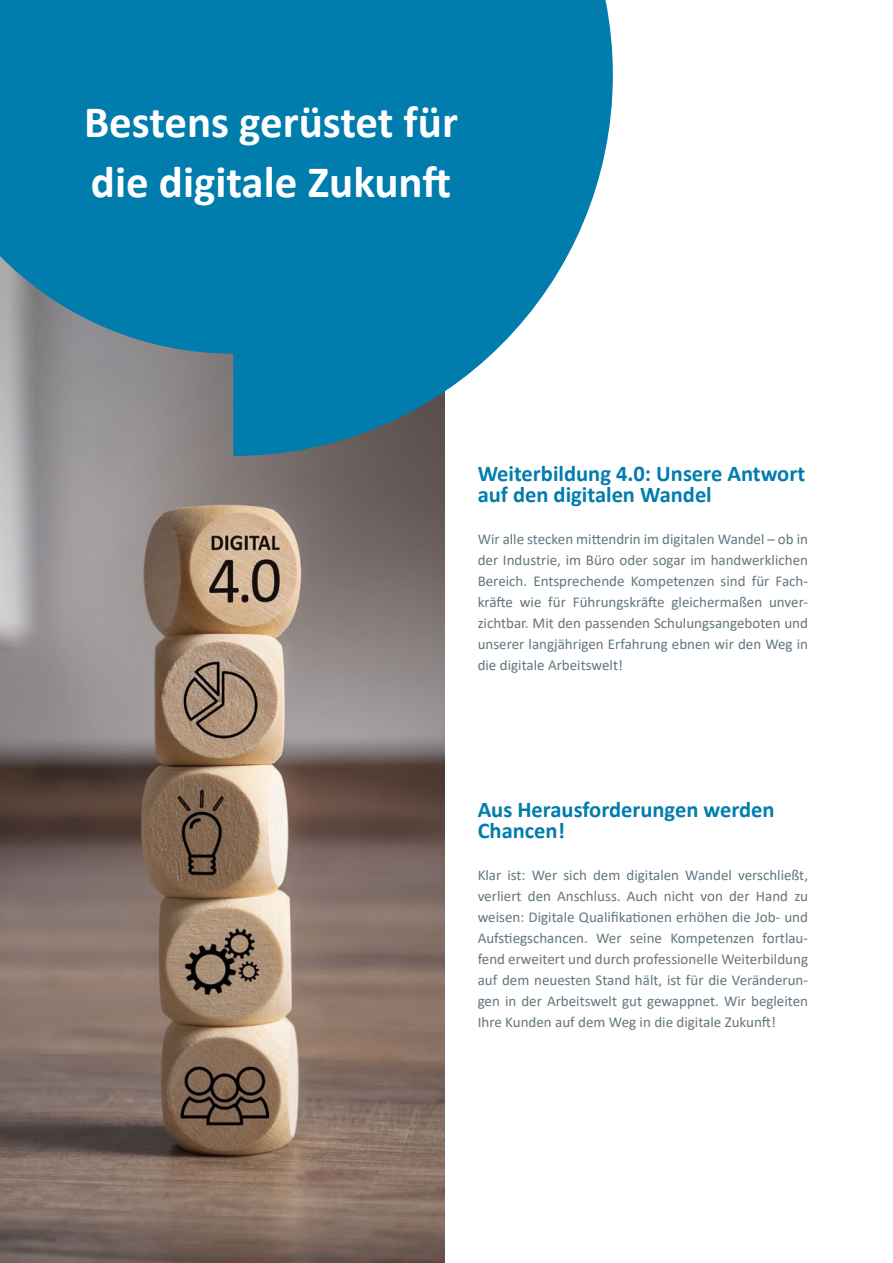
<style>
.page{position:relative;width:893px;height:1263px;background:#fff}
.page>*{position:absolute;margin:0;border:0;box-sizing:border-box;transform-origin:0 0}
.t1{font:700 45px/60px "Calibri";color:#fff}
.t2{font:700 22.5px/21px "Calibri";color:#007cad}
.t3{font:15px/21px "Calibri";color:#63767f;text-align:justify}
</style>
<div class="page">
<img style="left:0;top:456px;width:445px;height:807px">
<svg style="left:0;top:0;width:613px;height:456px;background:#2a8ab0"></svg>
<h1 class="t1" style="left:84px;top:91px;width:375px">Bestens gerüstet für die digitale Zukunft</h1>
<h2 class="t2" style="left:478px;top:463px;width:329px">Weiterbildung 4.0: Unsere Antwort auf den digitalen Wandel</h2>
<p class="t3" style="left:478px;top:528px;width:332px">Wir alle stecken mittendrin im digitalen Wandel – ob in der Industrie, im Büro oder sogar im handwerklichen Bereich. Entsprechende Kompetenzen sind für Fach&shy;kräfte wie für Führungskräfte gleichermaßen unver&shy;zichtbar. Mit den passenden Schulungsangeboten und unserer langjährigen Erfahrung ebnen wir den Weg in die digitale Arbeitswelt!</p>
<h2 class="t2" style="left:478px;top:799px;width:298px">Aus Herausforderungen werden<br>Chancen!</h2>
<p class="t3" style="left:478px;top:864px;width:332px">Klar ist: Wer sich dem digitalen Wandel verschließt, verliert den Anschluss. Auch nicht von der Hand zu weisen: Digitale Qualifikationen erhöhen die Job- und Aufstiegschancen. Wer seine Kompetenzen fortlau&shy;fend erweitert und durch professionelle Weiterbildung auf dem neuesten Stand hält, ist für die Veränderun&shy;gen in der Arbeitswelt gut gewappnet. Wir begleiten Ihre Kunden auf dem Weg in die digitale Zukunft!</p>
</div>
